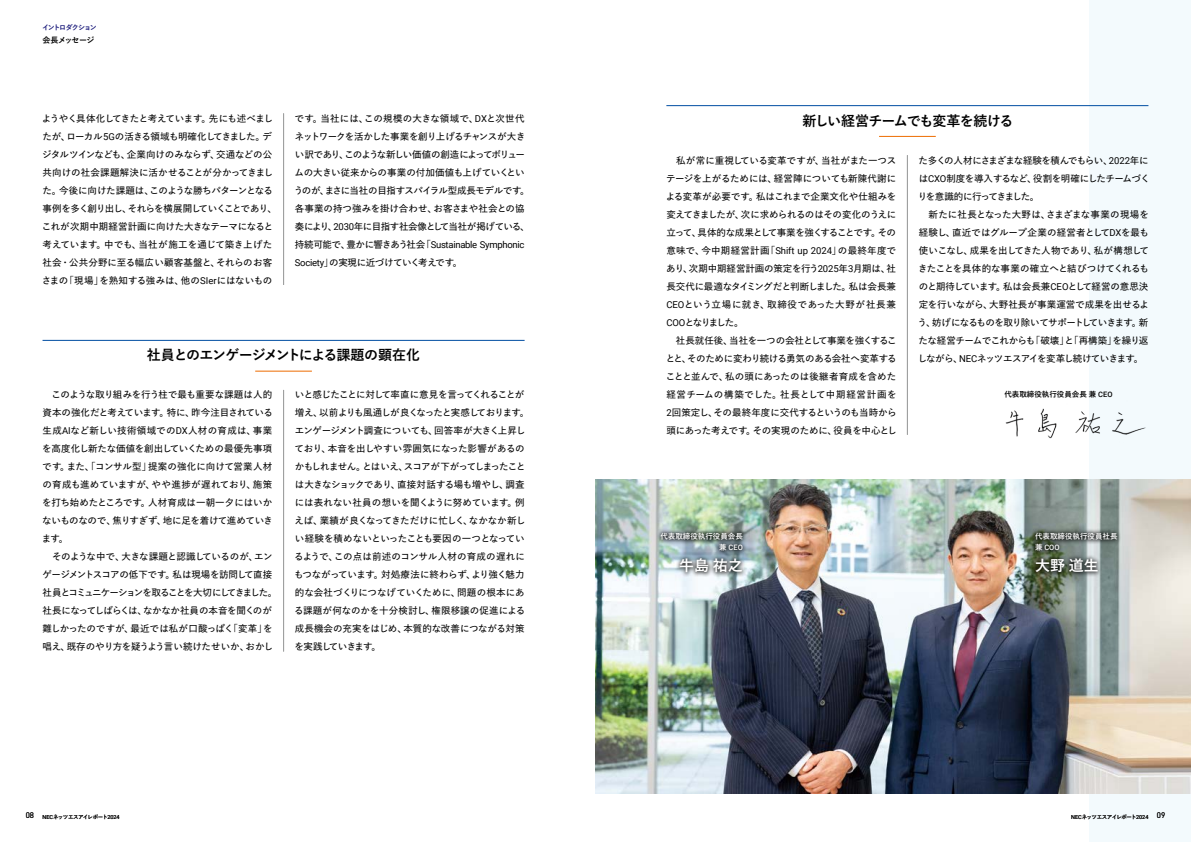
<style>
.page{position:relative;width:1191px;height:842px;background:#fff}
.page>*{position:absolute;margin:0;border:0;box-sizing:border-box;transform-origin:0 0}
.t1{font:700 15px "Yu Go Pr 6 N";color:#fff}
.t2{font:700 14px "Yu Go Pr 6 N";letter-spacing:-.075em;color:#000}
.t3{font:600 9.5px/18px "Yu Go Pr 6 N";letter-spacing:-.03em;color:#000}
.t4{font:9.5px "Roboto";letter-spacing:-.03em;color:#000}
.t5{font:600 9.5px "Yu Go Pr 6 N";letter-spacing:-.05em;color:#000}
.t6{font:700 8px "Yu Go Pr 6 N";letter-spacing:-.075em;color:#000}
.t7{font:700 7.5px "Yu Go Pr 6 N";color:#fff}
.t8{font:700 7.5px "Yu Go Pr 6 N";color:#000}
.t9{font:500 7.5px "Roboto";color:#fff}
.t10{font:700 7px "Yu Go Pr 6 N";letter-spacing:-.165em;color:#19197a}
.t11{font:600 5.5px "Yu Go Pr 6 N";letter-spacing:-.1em;color:#000}
.s1{font-family:"Roboto";font-weight:400}
.s2{font-family:"Yu Go Pr 6 N";font-weight:600}
.s3{font-family:"Roboto";font-weight:500}
.s4{font-family:"Yu Go Pr 6 N";font-weight:700}
.s5{font-family:"DIN Pro";font-weight:400;font-size:8px}
</style>
<div class="page">
<div style="left:1089px;top:0;width:102px;height:842px;background:#f3fafd"></div>
<img style="left:595px;top:479px;width:596px;height:315px">
<hr style="left:43px;top:340px;width:481px;height:1px;background:#004ea2">
<hr style="left:255px;top:371px;width:57px;height:1px;background:#ed6c00">
<hr style="left:283px;top:390px;width:1px;height:261px;background:#9fa0a0">
<hr style="left:283px;top:113px;width:1px;height:172px;background:#9fa0a0">
<hr style="left:666px;top:105px;width:482px;height:1px;background:#004ea2">
<hr style="left:879px;top:136px;width:56px;height:1px;background:#ed6c00">
<hr style="left:907px;top:155px;width:1px;height:280px;background:#9fa0a0">
<img style="left:1005px;top:408px;width:141px;height:31px">
<div style="left:655px;top:527px;width:93px;height:50px;background:#000;opacity:.75"></div>
<div style="left:1030px;top:527px;width:92px;height:50px;background:#000;opacity:.75"></div>
<p class="t10" style="left:42px;top:23px;width:56px">イントロダクション</p>
<p class="t6" style="left:43px;top:35px;width:53px">会長メッセージ</p>
<p class="t3" style="left:42px;top:108px;width:237px">ようやく具体化してきたと考えています。先にも述べましたが、ローカル<span class="s1">5G</span>の活きる領域も明確化してきました。デジタルツインなども、企業向けのみならず、交通などの公共向けの社会課題解決に活かせることが分かってきました。今後に向けた課題は、このような勝ちパターンとなる事例を多く創り出し、それらを横展開していくことであり、これが次期中期経営計画に向けた大きなテーマになると考えています。中でも、当社が施工を通じて築き上げた社会・公共分野に至る幅広い顧客基盤と、それらのお客さまの「現場」を熟知する強みは、他の<span class="s1">SIer</span>にはないもの</p>
<p class="t3" style="left:294px;top:108px;width:237px">です。当社には、この規模の大きな領域で、<span class="s1">DX</span>と次世代ネットワークを活かした事業を創り上げるチャンスが大きい訳であり、このような新しい価値の創造によってボリュームの大きい従来からの事業の付加価値も上げていくというのが、まさに当社の目指すスパイラル型成長モデルです。各事業の持つ強みを掛け合わせ、お客さまや社会との協奏により、<span class="s1">2030</span>年に目指す社会像として当社が掲げている、</p>
<p class="t4" style="left:295px;top:238px;width:231px"><span class="s2">持続可能で、豊かに響きあう社会「</span>Sustainable Symphonic</p>
<p class="t5" style="left:295px;top:253px;width:169px"><span class="s1">Society</span>」の実現に近づけていく考えです。</p>
<h2 class="t2" style="left:147px;top:347px;width:275px">社員とのエンゲージメントによる課題の顕在化</h2>
<p class="t3" style="left:42px;top:385px;width:237px">　このような取り組みを行う柱で最も重要な課題は人的資本の強化だと考えています。特に、昨今注目されている生成<span class="s1">AI</span>など新しい技術領域での<span class="s1">DX</span>人材の育成は、事業を高度化し新たな価値を創出していくための最優先事項です。また、「コンサル型」提案の強化に向けて営業人材の育成も進めていますが、やや進捗が遅れており、施策を打ち始めたところです。人材育成は一朝一夕にはいかないものなので、焦りすぎず、地に足を着けて進めていきます。<br>　そのような中で、大きな課題と認識しているのが、エンゲージメントスコアの低下です。私は現場を訪問して直接社員とコミュニケーションを取ることを大切にしてきました。社長になってしばらくは、なかなか社員の本音を聞くのが難しかったのですが、最近では私が口酸っぱく「変革」を唱え、既存のやり方を疑うよう言い続けたせいか、おかし</p>
<p class="t3" style="left:294px;top:385px;width:237px">いと感じたことに対して率直に意見を言ってくれることが増え、以前よりも風通しが良くなったと実感しております。エンゲージメント調査についても、回答率が大きく上昇しており、本音を出しやすい雰囲気になった影響があるのかもしれません。とはいえ、スコアが下がってしまったことは大きなショックであり、直接対話する場も増やし、調査には表れない社員の想いを聞くように努めています。例えば、業績が良くなってきただけに忙しく、なかなか新しい経験を積めないといったことも要因の一つとなっているようで、この点は前述のコンサル人材の育成の遅れにもつながっています。対処療法に終わらず、より強く魅力的な会社づくりにつなげていくために、問題の根本にある課題が何なのかを十分検討し、権限移譲の促進による成長機会の充実をはじめ、本質的な改善につながる対策を実践していきます。</p>
<h2 class="t2" style="left:802px;top:113px;width:212px">新しい経営チームでも変革を続ける</h2>
<p class="t3" style="left:665px;top:150px;width:233px">　私が常に重視している変革ですが、当社がまた一つステージを上がるためには、経営陣についても新陳代謝による変革が必要です。私はこれまで企業文化や仕組みを変えてきましたが、次に求められるのはその変化のうえに立って、具体的な成果として事業を強くすることです。その意味で、今中期経営計画「<span class="s1">Shift up 2024</span>」の最終年度であり、次期中期経営計画の策定を行う<span class="s1">2025</span>年<span class="s1">3</span>月期は、社長交代に最適なタイミングだと判断しました。私は会長兼<br><span class="s1">CEO</span>という立場に就き、取締役であった大野が社長兼<br><span class="s1">COO</span>となりました。<br>　社長就任後、当社を一つの会社として事業を強くすることと、そのために変わり続ける勇気のある会社へ変革することと並んで、私の頭にあったのは後継者育成を含めた経営チームの構築でした。社長として中期経営計画を<br><span class="s1">2</span>回策定し、その最終年度に交代するというのも当時から頭にあった考えです。その実現のために、役員を中心とし</p>
<p class="t3" style="left:917px;top:150px;width:234px">た多くの人材にさまざまな経験を積んでもらい、<span class="s1">2022</span>年には<span class="s1">CXO</span>制度を導入するなど、役割を明確にしたチームづくりを意識的に行ってきました。<br>　新たに社長となった大野は、さまざまな事業の現場を経験し、直近ではグループ企業の経営者として<span class="s1">DX</span>を最も使いこなし、成果を出してきた人物であり、私が構想してきたことを具体的な事業の確立へと結びつけてくれるものと期待しています。私は会長兼<span class="s1">CEO</span>として経営の意思決定を行いながら、大野社長が事業運営で成果を出せるよう、妨げになるものを取り除いてサポートしていきます。新たな経営チームでこれからも「破壊」と「再構築」を繰り返しながら、<span class="s1">NEC</span>ネッツエスアイを変革し続けていきます。</p>
<p class="t8" style="left:1004px;top:390px;width:110px">代表取締役執行役員会長兼 <span class="s3">CEO</span></p>
<p class="t7" style="left:660px;top:532px;width:84px">代表取締役執行役員会長</p>
<p class="t9" style="left:719px;top:542px;width:25px"><span class="s4">兼</span> CEO</p>
<h1 class="t1" style="left:679px;top:557px;width:65px">牛島祐之</h1>
<p class="t7" style="left:1035px;top:532px;width:84px">代表取締役執行役員社長</p>
<p class="t9" style="left:1035px;top:542px;width:26px"><span class="s4">兼</span> COO</p>
<h1 class="t1" style="left:1035px;top:557px;width:65px">大野道生</h1>
<p class="t11" style="left:26px;top:811px;width:96px"><span class="s5">08</span> <span class="s1">NEC</span>ネッツエスアイレポート<span class="s1">2024</span></p>
<p class="t11" style="left:1071px;top:811px;width:96px"><span class="s1">NEC</span>ネッツエスアイレポート<span class="s1">2024</span> <span class="s5">09</span></p>
</div>
